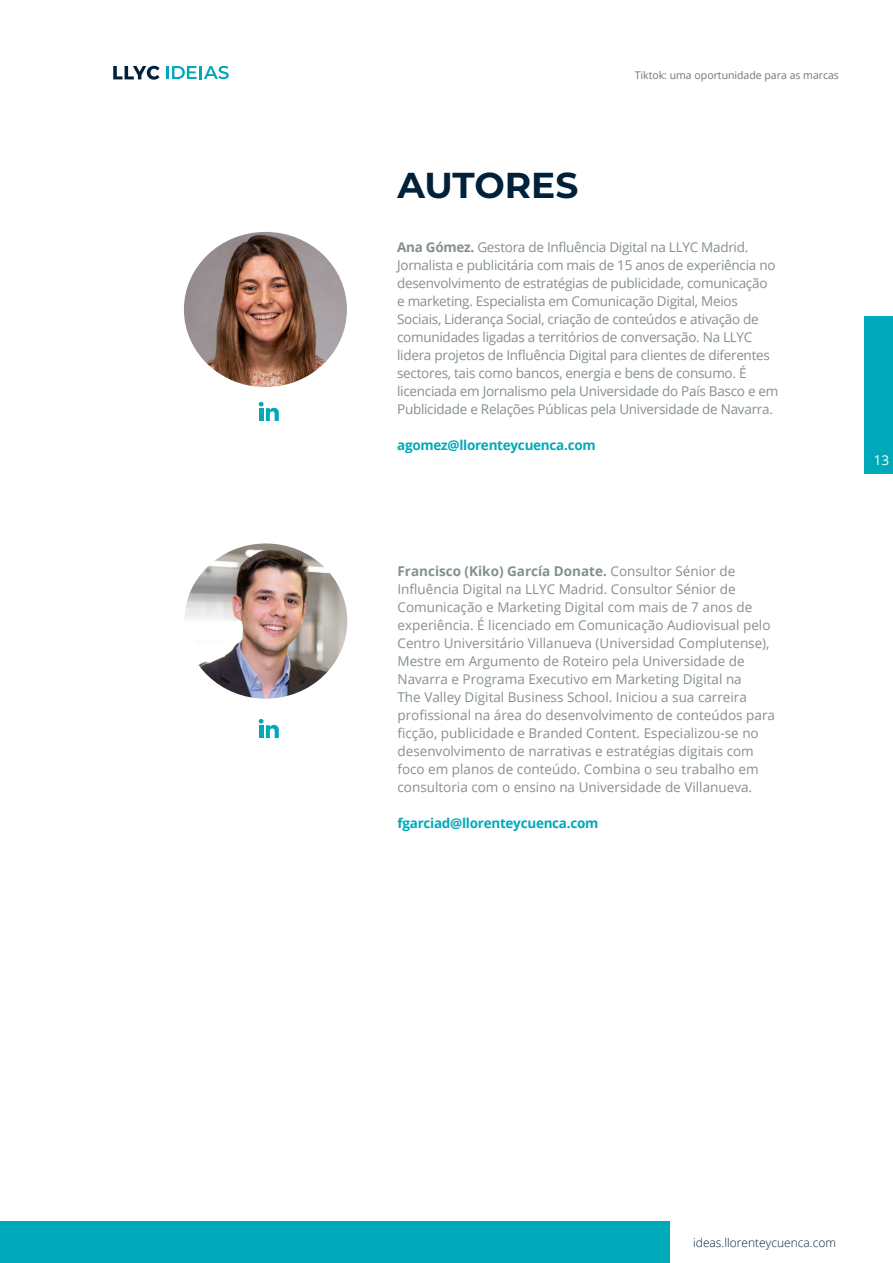
<style>
.page{position:relative;width:893px;height:1263px;background:#fff}
.page>*{position:absolute;margin:0;border:0;box-sizing:border-box;transform-origin:0 0}
.t1{font:700 36px "Montserrat";letter-spacing:-.005em;color:#002139}
.t2{font:13.5px/18px "Open Sans";color:#858f91}
.t3{font:13.5px/18px "Open Sans";letter-spacing:-.02em;color:#858f91}
.t4{font:700 13.5px "Open Sans";letter-spacing:-.02em;color:#00a9b9}
.t5{font:13.5px "Open Sans";color:#fff}
.t6{font:300 12px "Open Sans";color:#002139}
.t7{font:10.5px "Open Sans";color:#6b7576}
.s1{font-weight:700}
</style>
<div class="page">
<div style="left:864px;top:316px;width:29px;height:158px;background:#00a9b9"></div>
<div style="left:0;top:1221px;width:669px;height:42px;background:#00a9b9"></div>
<svg style="left:259px;top:402px;width:20px;height:19px"></svg>
<svg style="left:259px;top:719px;width:20px;height:19px"></svg>
<svg style="left:113px;top:66px;width:47px;height:14px"></svg>
<svg style="left:166px;top:66px;width:63px;height:13px"></svg>
<img style="left:185px;top:543px;width:162px;height:156px">
<img style="left:184px;top:232px;width:163px;height:155px">
<h1 class="t1" style="left:398px;top:159px;width:182px">AUTORES</h1>
<p class="t7" style="left:635px;top:68px;width:206px">Tiktok: uma oportunidade para as marcas</p>
<p class="t3" style="left:397px;top:238px;width:383px"><span class="s1">Ana Gómez.</span> Gestora de Influência Digital na LLYC Madrid.<br>Jornalista e publicitária com mais de 15 anos de experiência no desenvolvimento de estratégias de publicidade, comunicação<br>e marketing. Especialista em Comunicação Digital, Meios Sociais, Liderança Social, criação de conteúdos e ativação de comunidades ligadas a territórios de conversação. Na LLYC lidera projetos de Influência Digital para clientes de diferentes sectores, tais como bancos, energia e bens de consumo. É licenciada em Jornalismo pela Universidade do País Basco e em Publicidade e Relações Públicas pela Universidade de Navarra.</p>
<p class="t4" style="left:397px;top:436px;width:200px">agomez@llorenteycuenca.com</p>
<p class="t5" style="left:874px;top:451px;width:17px">13</p>
<p class="t2" style="left:397px;top:562px;width:379px"><span class="s1">Francisco (Kiko) García Donate.</span> Consultor Sénior de Influência Digital na LLYC Madrid. Consultor Sénior de Comunicação e Marketing Digital com mais de 7 anos de experiência. É licenciado em Comunicação Audiovisual pelo Centro Universitário Villanueva (Universidad Complutense), Mestre em Argumento de Roteiro pela Universidade de Navarra e Programa Executivo em Marketing Digital na<br>The Valley Digital Business School. Iniciou a sua carreira profissional na área do desenvolvimento de conteúdos para ficção, publicidade e Branded Content. Especializou-se no desenvolvimento de narrativas e estratégias digitais com foco em planos de conteúdo. Combina o seu trabalho em consultoria com o ensino na Universidade de Villanueva.</p>
<p class="t4" style="left:397px;top:813px;width:202px">fgarciad@llorenteycuenca.com</p>
<p class="t6" style="left:693px;top:1234px;width:144px">ideas.llorenteycuenca.com</p>
</div>
